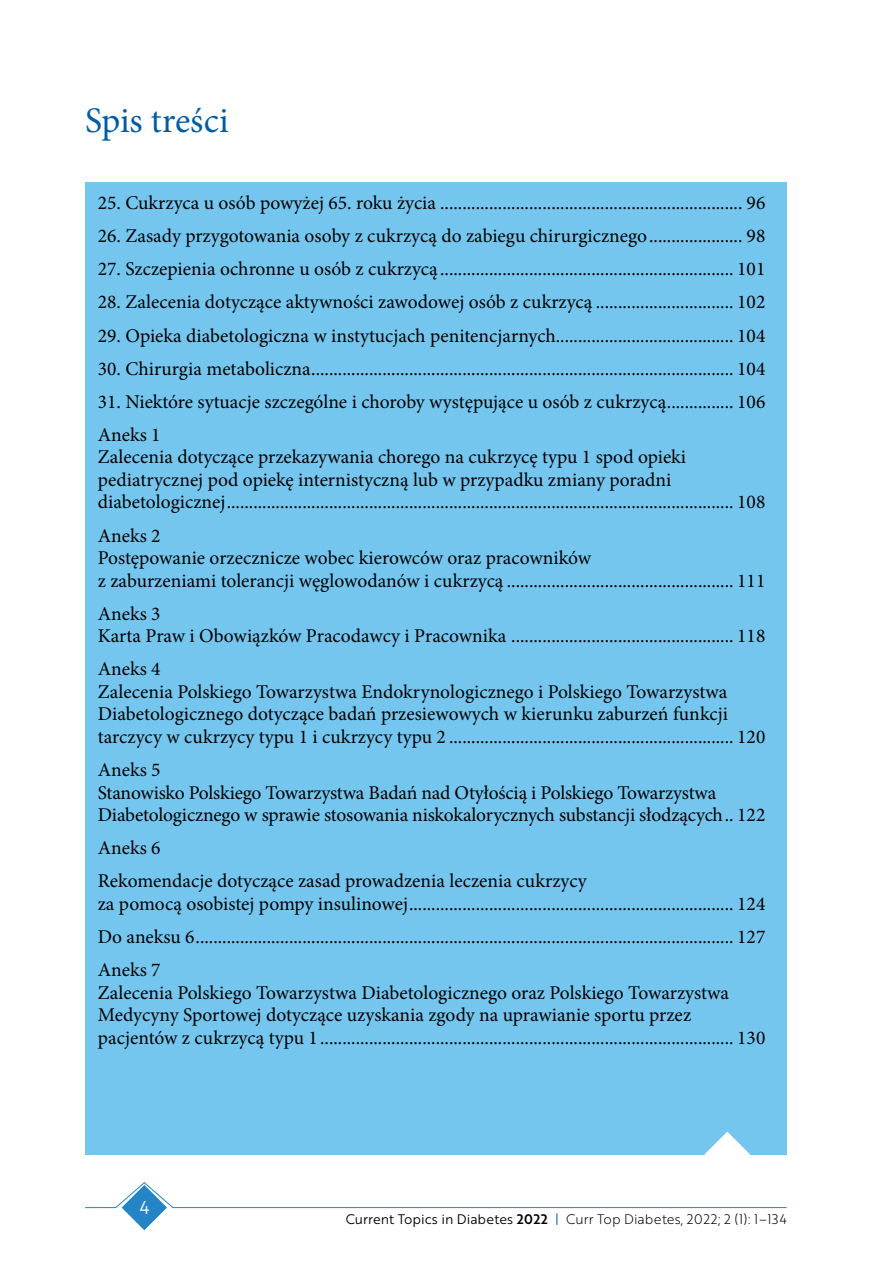
<style>
.page{position:relative;width:893px;height:1263px;background:#fff}
.page>*{position:absolute;margin:0;border:0;box-sizing:border-box;transform-origin:0 0}
.t1{font:36px "Minion Pro";color:#005ca4}
.t2{font:19.5px/22.5px "Minion Pro";color:#000}
.t3{font:18px "Brother 1816 Book";color:#fff}
.t4{font:13.5px "Brother 1816 Light";color:#000}
.s1{font-family:"Brother 1816 Book"}
.s2{font-family:"Brother 1816 Medium"}
.s3{font-family:"Brother 1816 Book";color:#005ca4}
</style>
<div class="page">
<div style="left:85px;top:182px;width:702px;height:972px;background:#75c6ef"></div>
<svg style="left:85px;top:1131px;width:702px;height:99px"></svg>
<h1 class="t1" style="left:85px;top:97px;width:145px">Spis treści</h1>
<p class="t2" style="left:98px;top:192px;width:669px">25. Cukrzyca u osób powyżej 65. roku życia .................................................................... 96</p>
<p class="t2" style="left:98px;top:225px;width:669px">26. Zasady przygotowania osoby z cukrzycą do zabiegu chirurgicznego..................... 98</p>
<p class="t2" style="left:98px;top:258px;width:669px">27. Szczepienia ochronne u osób z cukrzycą .................................................................. 101</p>
<p class="t2" style="left:98px;top:291px;width:669px">28. Zalecenia dotyczące aktywności zawodowej osób z cukrzycą ............................... 102</p>
<p class="t2" style="left:98px;top:324px;width:669px">29. Opieka diabetologiczna w instytucjach penitencjarnych........................................ 104</p>
<p class="t2" style="left:98px;top:357px;width:669px">30. Chirurgia metaboliczna............................................................................................... 104</p>
<p class="t2" style="left:98px;top:385px;width:669px;line-height:33.2px">31. Niektóre sytuacje szczególne i choroby występujące u osób z cukrzycą............... 106<br>Aneks 1</p>
<p class="t2" style="left:98px;top:446px;width:669px">Zalecenia dotyczące przekazywania chorego na cukrzycę typu 1 spod opieki pediatrycznej pod opiekę internistyczną lub w przypadku zmiany poradni diabetologicznej.................................................................................................................. 108</p>
<p class="t2" style="left:98px;top:524px;width:669px">Aneks 2<br>Postępowanie orzecznicze wobec kierowców oraz pracowników<br>z zaburzeniami tolerancji węglowodanów i cukrzycą ................................................... 111</p>
<p class="t2" style="left:98px;top:602px;width:669px">Aneks 3<br>Karta Praw i Obowiązków Pracodawcy i Pracownika .................................................. 118</p>
<p class="t2" style="left:98px;top:658px;width:669px">Aneks 4<br>Zalecenia Polskiego Towarzystwa Endokrynologicznego i Polskiego Towarzystwa Diabetologicznego dotyczące badań przesiewowych w kierunku zaburzeń funkcji tarczycy w cukrzycy typu 1 i cukrzycy typu 2 ................................................................ 120</p>
<p class="t2" style="left:98px;top:759px;width:669px">Aneks 5<br>Stanowisko Polskiego Towarzystwa Badań nad Otyłością i Polskiego Towarzystwa<br>Diabetologicznego w sprawie stosowania niskokalorycznych substancji słodzących.. 122</p>
<p class="t2" style="left:98px;top:831px;width:491px;line-height:33.2px">Aneks 6<br>Rekomendacje dotyczące zasad prowadzenia leczenia cukrzycy</p>
<p class="t2" style="left:98px;top:887px;width:669px;line-height:33.2px;text-align:justify">za pomocą osobistej pompy insulinowej......................................................................... 124<br>Do aneksu 6......................................................................................................................... 127<br>Aneks 7</p>
<p class="t2" style="left:98px;top:981px;width:669px">Zalecenia Polskiego Towarzystwa Diabetologicznego oraz Polskiego Towarzystwa<br>Medycyny Sportowej dotyczące uzyskania zgody na uprawianie sportu przez pacjentów z cukrzycą typu 1............................................................................................. 130</p>
<p class="t3" style="left:139px;top:1194px;width:11px">4</p>
<p class="t4" style="left:346px;top:1209px;width:442px"><span class="s1">Current Topics in Diabetes</span> <span class="s2">2022</span> <span class="s3">|</span> Curr Top Diabetes, 2022; 2 (1): 1–134</p>
</div>
